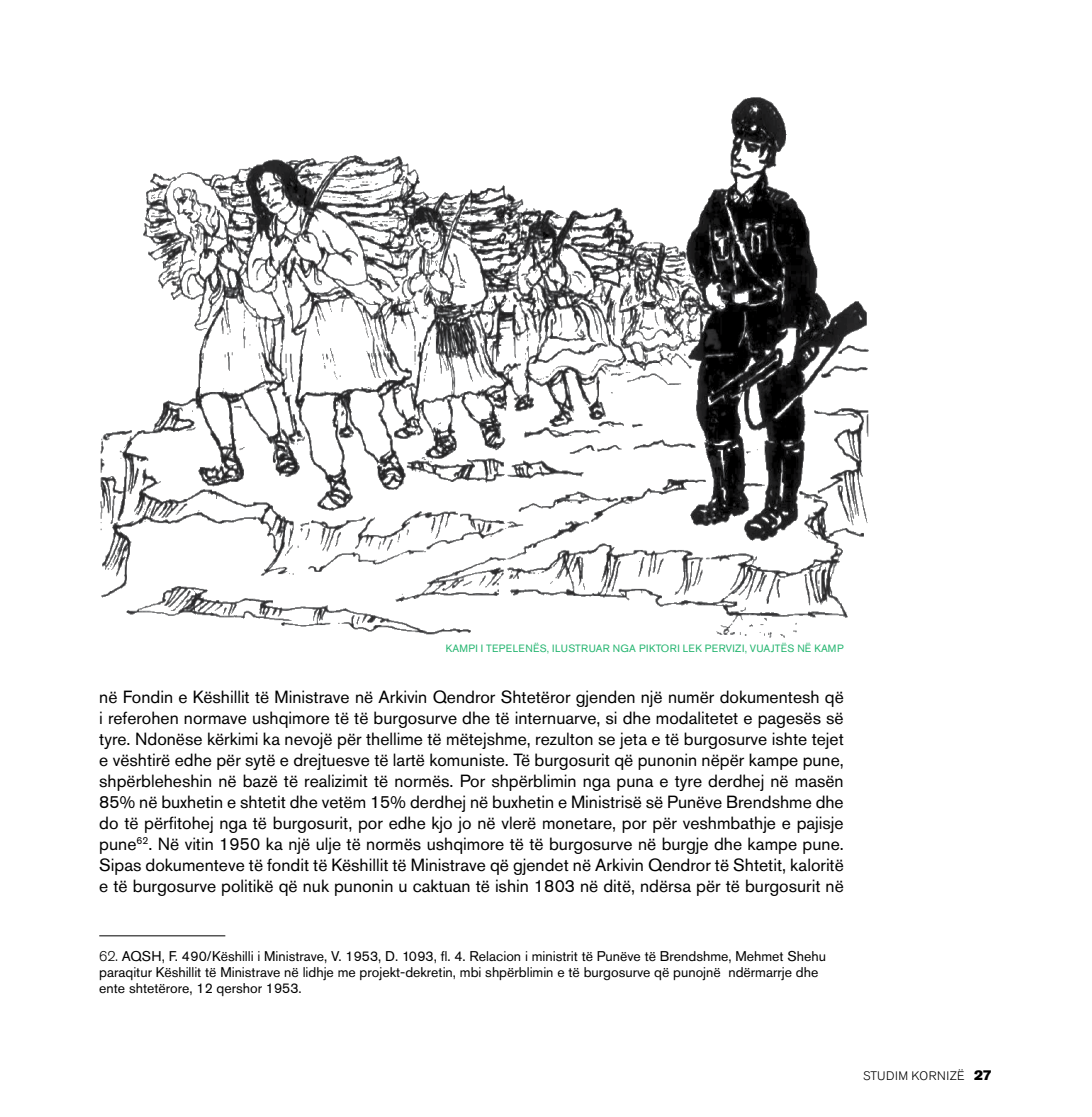
<style>
.page{position:relative;width:1092px;height:1117px;background:#fff}
.page>*{position:absolute;margin:0;border:0;box-sizing:border-box;transform-origin:0 0}
.t1{font:17.5px/21px "Akzidenz Grotesk Std";color:#000;text-align:justify}
.t2{font:14px/16.1px "Akzidenz Grotesk Std";color:#000}
.t3{font:300 12.25px "Akzidenz Grotesk Std";letter-spacing:.03em;color:#000}
.t4{font:10.5px "Akzidenz Grotesk Std";letter-spacing:.025em;color:#25b570}
.s1{font-weight:300}
.s2{font-family:"Akzidenz Grotesk Std Super";font-weight:400;font-size:14px}
</style>
<div class="page">
<hr style="left:99px;top:935px;width:126px;height:1px;background:#000">
<img style="left:100px;top:159px;width:769px;height:479px">
<svg style="left:311px;top:97px;width:476px;height:62px"></svg>
<p class="t4" style="left:445px;top:642px;width:399px">KAMPI I TEPELENËS, ILUSTRUAR NGA PIKTORI LEK PERVIZI, VUAJTËS NË KAMP</p>
<p class="t1" style="left:99px;top:686px;width:746px">në Fondin e Këshillit të Ministrave në Arkivin Qendror Shtetëror gjenden një numër dokumentesh që i referohen normave ushqimore të të burgosurve dhe të internuarve, si dhe modalitetet e pagesës së tyre. Ndonëse kërkimi ka nevojë për thellime të mëtejshme, rezulton se jeta e të burgosurve ishte tejet e vështirë edhe për sytë e drejtuesve të lartë komuniste. Të burgosurit që punonin nëpër kampe pune, shpërbleheshin në bazë të realizimit të normës. Por shpërblimin nga puna e tyre derdhej në masën 85% në buxhetin e shtetit dhe vetëm 15% derdhej në buxhetin e Ministrisë së Punëve Brendshme dhe do të përfitohej nga të burgosurit, por edhe kjo jo në vlerë monetare, por për veshmbathje e pajisje pune<sup>62</sup>. Në vitin 1950 ka një ulje të normës ushqimore të të burgosurve në burgje dhe kampe pune.<br>Sipas dokumenteve të fondit të Këshillit të Ministrave që gjendet në Arkivin Qendror të Shtetit, kaloritë e të burgosurve politikë që nuk punonin u caktuan të ishin 1803 në ditë, ndërsa për të burgosurit në</p>
<p class="t2" style="left:99px;top:947px;width:728px"><span class="s1">62.</span> AQSH, F. 490/Këshilli i Ministrave, V. 1953, D. 1093, fl. 4. Relacion i ministrit të Punëve të Brendshme, Mehmet Shehu paraqitur Këshillit të Ministrave në lidhje me projekt-dekretin, mbi shpërblimin e të burgosurve që punojnë ndërmarrje dhe ente shtetërore, 12 qershor 1953.</p>
<p class="t3" style="left:863px;top:1068px;width:130px">STUDIM KORNIZË <span class="s2">27</span></p>
</div>
